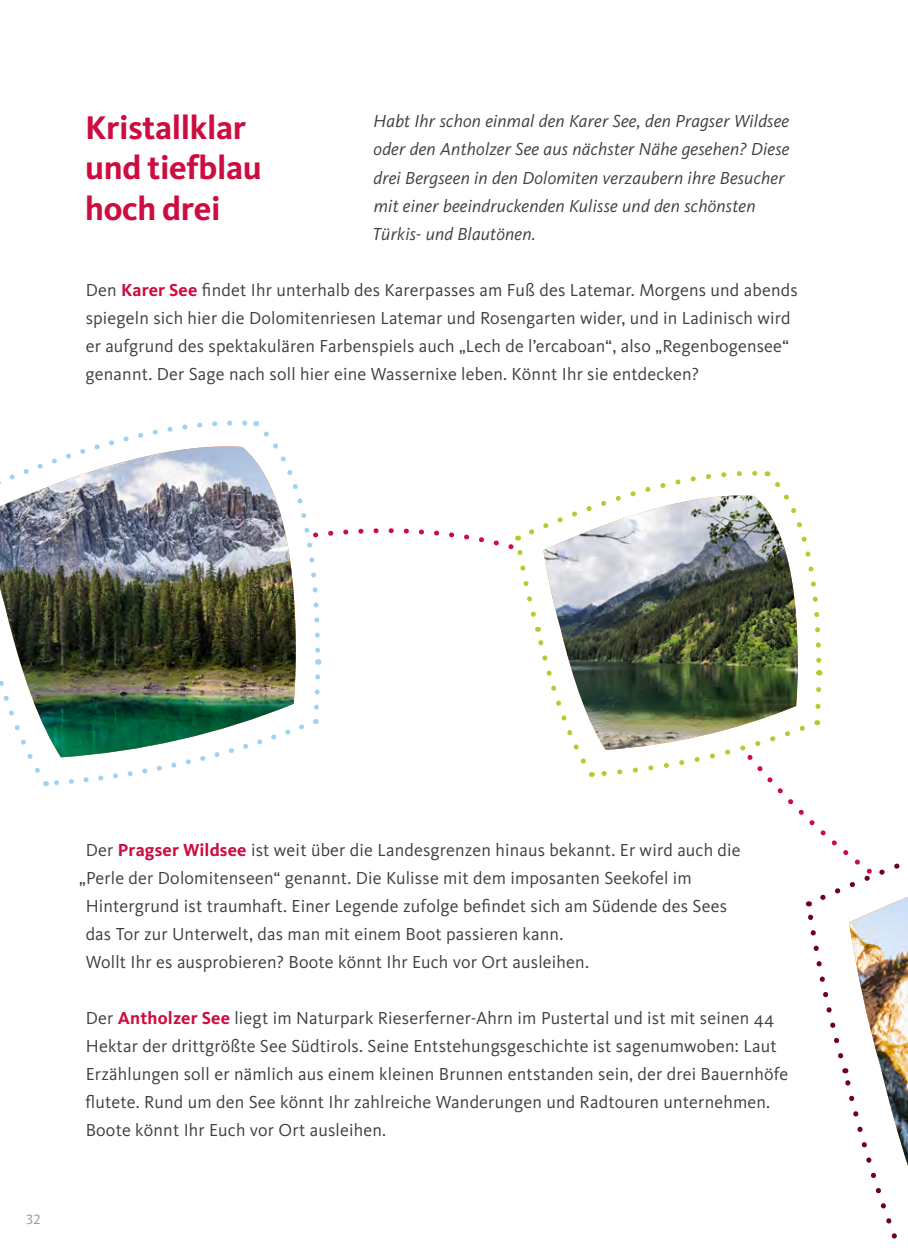
<style>
.page{position:relative;width:908px;height:1248px;background:#fff}
.page>*{position:absolute;margin:0;border:0;box-sizing:border-box;transform-origin:0 0}
.t1{font:700 34px/40.8px "Kievit Pro";letter-spacing:-.01em;color:#cd0d40}
.t2{font:18px/28px "Kievit Pro";letter-spacing:.01em;color:#3e3e3f}
.t3{font:italic 18px/28px "Kievit Pro";letter-spacing:.01em;color:#3e3e3f}
.t4{font:14px "Kievit Pro";color:#939598}
.s1{font-weight:700;color:#cd0d40}
</style>
<div class="page">
<svg style="left:328px;top:528px;width:185px;height:22px"></svg>
<svg style="left:513px;top:470px;width:395px;height:769px"></svg>
<img style="left:543px;top:495px;width:254px;height:254px">
<svg style="left:27px;top:420px;width:295px;height:366px"></svg>
<img style="left:0;top:446px;width:295px;height:311px">
<h1 class="t1" style="left:85px;top:106px;width:178px">Kristallklar und tiefblau hoch drei</h1>
<p class="t3" style="left:372px;top:107px;width:418px">Habt Ihr schon einmal den Karer See, den Pragser Wildsee oder den Antholzer See aus nächster Nähe gesehen? Diese drei Bergseen in den Dolomiten verzaubern ihre Besucher mit einer beeindruckenden Kulisse und den schönsten Türkis- und Blautönen.</p>
<p class="t2" style="left:85px;top:275px;width:713px">Den <span class="s1">Karer See</span> findet Ihr unterhalb des Karerpasses am Fuß des Latemar. Morgens und abends spiegeln sich hier die Dolomitenriesen Latemar und Rosengarten wider, und in Ladinisch wird er aufgrund des spektakulären Farbenspiels auch „Lech de l’ercaboan“, also „Regenbogensee“ genannt. Der Sage nach soll hier eine Wassernixe leben. Könnt Ihr sie entdecken?</p>
<p class="t4" style="left:26px;top:1211px;width:16px">32</p>
<p class="t2" style="left:86px;top:835px;width:656px">Der <span class="s1">Pragser Wildsee</span> ist weit über die Landesgrenzen hinaus bekannt. Er wird auch die</p>
<p class="t2" style="left:79px;top:863px;width:613px">„Perle der Dolomitenseen“ genannt. Die Kulisse mit dem imposanten Seekofel im</p>
<p class="t2" style="left:86px;top:891px;width:642px">Hintergrund ist traumhaft. Einer Legende zufolge befindet sich am Südende des Sees</p>
<p class="t2" style="left:86px;top:919px;width:479px">das Tor zur Unterwelt, das man mit einem Boot passieren kann.</p>
<p class="t2" style="left:86px;top:947px;width:504px">Wollt Ihr es ausprobieren? Boote könnt Ihr Euch vor Ort ausleihen.</p>
<p class="t2" style="left:85px;top:1003px;width:703px">Der <span class="s1">Antholzer See</span> liegt im Naturpark Rieserferner-Ahrn im Pustertal und ist mit seinen 44<br>Hektar der drittgrößte See Südtirols. Seine Entstehungsgeschichte ist sagenumwoben: Laut Erzählungen soll er nämlich aus einem kleinen Brunnen entstanden sein, der drei Bauernhöfe flutete. Rund um den See könnt Ihr zahlreiche Wanderungen und Radtouren unternehmen.<br>Boote könnt Ihr Euch vor Ort ausleihen.</p>
</div>
